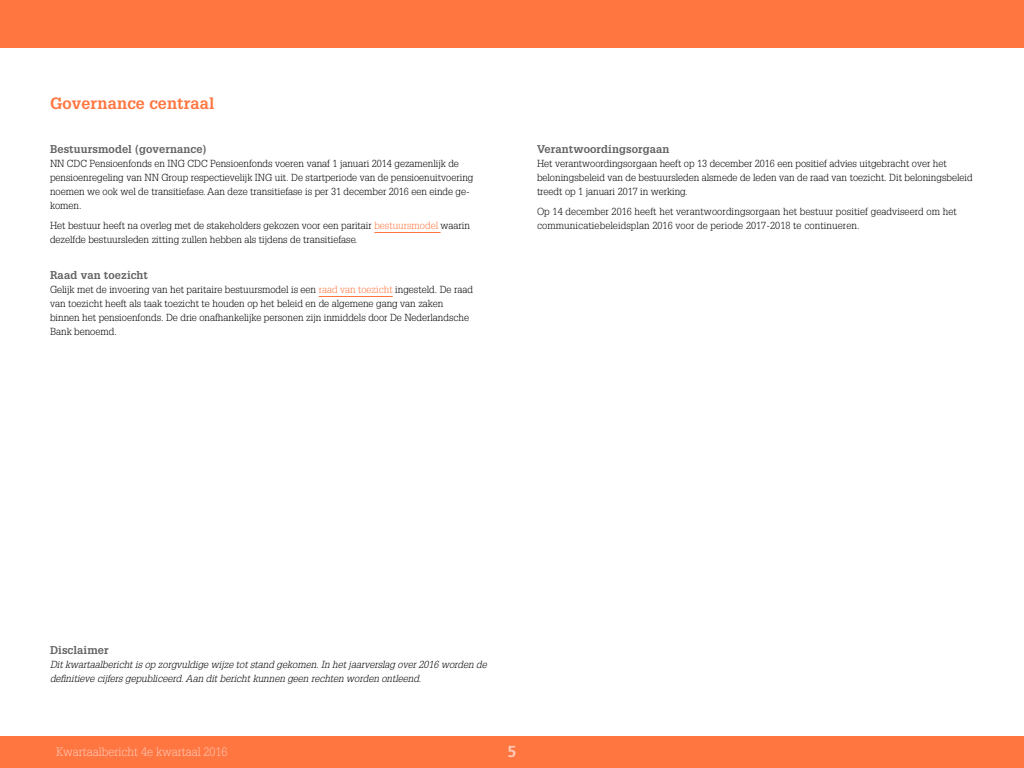
<style>
.page{position:relative;width:1024px;height:768px;background:#fff}
.page>*{position:absolute;margin:0;border:0;box-sizing:border-box;transform-origin:0 0}
.t1{font:700 16px "Glypha LT Std";letter-spacing:.01em;color:#ff7641}
.t2{font:700 16px "Frutiger LT Std";color:#ffc9b6}
.t3{font:300 12px "Glypha LT Std";color:#ffc9b6}
.t4{font:700 11px "Glypha LT Std";letter-spacing:.01em;color:#646363}
.t5{font:300 10px/14px "Glypha LT Std";color:#000}
.t6{font:italic 300 10px/14px "Glypha LT Std";color:#000}
.s1{color:#ff7641}
</style>
<div class="page">
<hr style="left:374px;top:232px;width:67px;height:1px;background:#ff7641">
<hr style="left:319px;top:296px;width:74px;height:1px;background:#ff7641">
<div style="left:0;top:0;width:1024px;height:48px;background:#ff7641"></div>
<div style="left:0;top:736px;width:1024px;height:32px;background:#ff7641"></div>
<h1 class="t1" style="left:50px;top:94px;width:166px">Governance centraal</h1>
<p class="t4" style="left:50px;top:142px;width:158px">Bestuursmodel (governance)</p>
<p class="t5" style="left:50px;top:156px;width:425px">NN CDC Pensioenfonds en ING CDC Pensioenfonds voeren vanaf 1 januari 2014 gezamenlijk de pensioenregeling van NN Group respectievelijk ING uit. De startperiode van de pensioenuitvoering noemen we ook wel de transitiefase. Aan deze transitiefase is per 31 december 2016 een einde ge&shy;komen.</p>
<p class="t5" style="left:50px;top:218px;width:422px">Het bestuur heeft na overleg met de stakeholders gekozen voor een paritair <span class="s1">bestuursmodel</span> waarin dezelfde bestuursleden zitting zullen hebben als tijdens de transitiefase.</p>
<p class="t4" style="left:50px;top:268px;width:100px">Raad van toezicht</p>
<p class="t5" style="left:50px;top:282px;width:424px">Gelijk met de invoering van het paritaire bestuursmodel is een <span class="s1">raad van toezicht</span> ingesteld. De raad van toezicht heeft als taak toezicht te houden op het beleid en de algemene gang van zaken binnen het pensioenfonds. De drie onafhankelijke personen zijn inmiddels door De Nederlandsche Bank benoemd.</p>
<p class="t4" style="left:537px;top:142px;width:134px">Verantwoordingsorgaan</p>
<p class="t5" style="left:537px;top:156px;width:437px">Het verantwoordingsorgaan heeft op 13 december 2016 een positief advies uitgebracht over het beloningsbeleid van de bestuursleden alsmede de leden van de raad van toezicht. Dit beloningsbeleid treedt op 1 januari 2017 in werking.</p>
<p class="t5" style="left:537px;top:204px;width:421px">Op 14 december 2016 heeft het verantwoordingsorgaan het bestuur positief geadviseerd om het communicatiebeleidsplan 2016 voor de periode 2017-2018 te continueren.</p>
<p class="t4" style="left:50px;top:643px;width:60px">Disclaimer</p>
<p class="t6" style="left:50px;top:658px;width:438px">Dit kwartaalbericht is op zorgvuldige wijze tot stand gekomen. In het jaarverslag over 2016 worden de definitieve cijfers gepubliceerd. Aan dit bericht kunnen geen rechten worden ontleend.</p>
<p class="t3" style="left:56px;top:745px;width:173px">Kwartaalbericht 4e kwartaal 2016</p>
<h1 class="t2" style="left:508px;top:742px;width:10px">5</h1>
</div>
